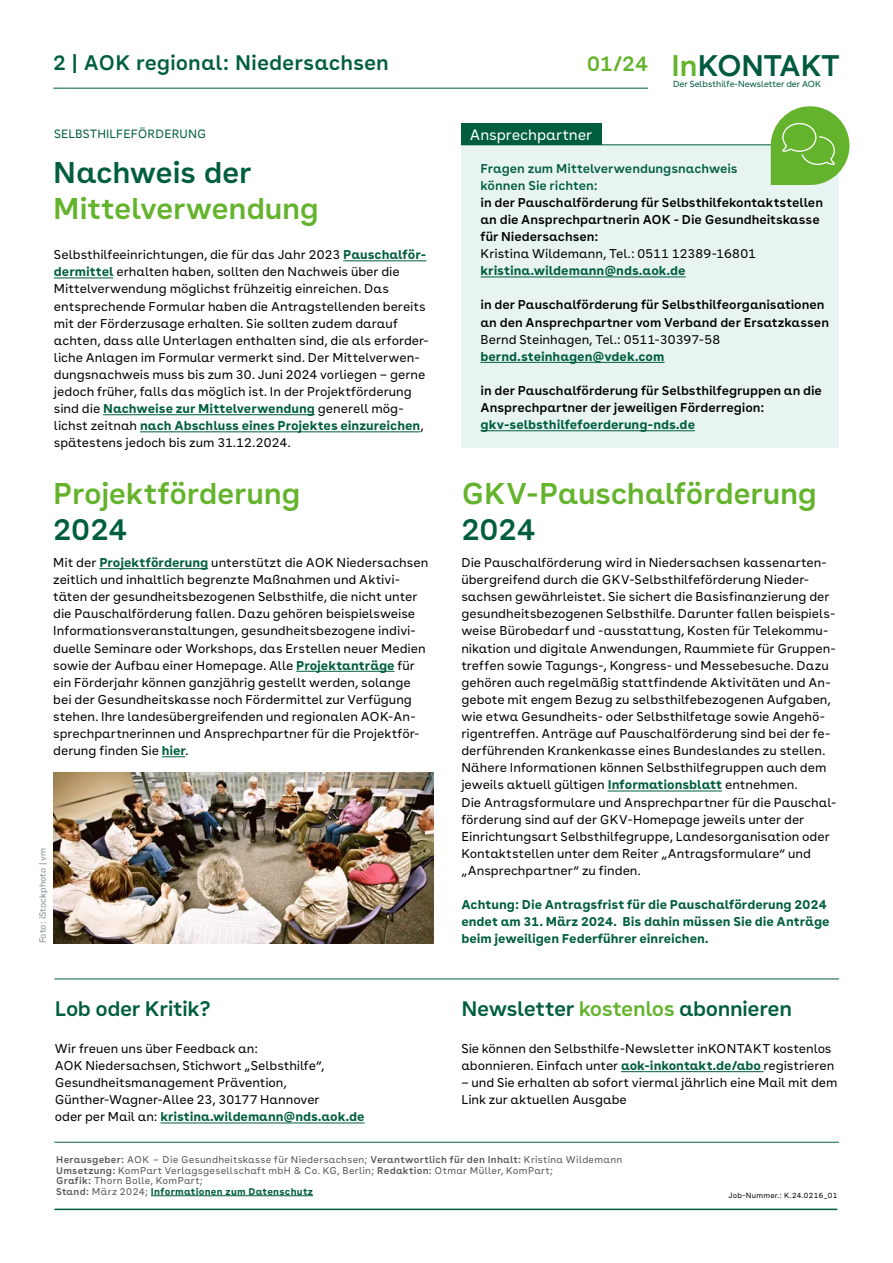
<style>
.page{position:relative;width:893px;height:1263px;background:#fff}
.page>*{position:absolute;margin:0;border:0;box-sizing:border-box;transform-origin:0 0}
.H2_-_Head_B_18-24pt{font:600 30px/36px "AOK Buenos Aires Text";letter-spacing:-.015em;color:#64b32c}
.t1{font:600 29.85px "AOK Buenos Aires";color:#005a3f}
.H2_-_Head_C_14pt{font:600 21px "AOK Buenos Aires Text";letter-spacing:-.02em;color:#005e3f}
.H2_-_Head_C_14pt-2{font:600 21px "AOK Buenos Aires Text";color:#005e3f}
.t2{font:600 21px "AOK Buenos Aires Text";color:#64b32c}
.P_copy_Flatter{font:15px "AOK Buenos Aires Text";letter-spacing:-.01em;color:#fff}
.P_copy_Flatter-2{font:12.75px/17.1px "AOK Buenos Aires Text";color:#000}
.P_copy_BLOCK_oE{font:600 12.75px/17.1px "AOK Buenos Aires Text";color:#000}
.P_copy_FLATTER_NUR_oE{font:12.75px/17.1px "AOK Buenos Aires Text";letter-spacing:-.005em;color:#000}
.P_copy_Flatter-3{font:700 12.75px/17.1px "AOK Buenos Aires Text";color:#005e3f}
.H1_-_Rubrik{font:12px "AOK Buenos Aires Text";letter-spacing:.01em;color:#005e3f}
.P_Impressum{font:9.75px/10.5px "AOK Buenos Aires Text";letter-spacing:.025em;color:#565656}
.t3{font:9px "AOK Buenos Aires Text";letter-spacing:-.005em;color:#828b91}
.t4{font:8.85px "AOK Buenos Aires";color:#005a3f}
.t5{font:7.5px "AOK Buenos Aires Text";letter-spacing:.03em;color:#000}
.s1{color:#64b32c}
.s2{color:#005e3f}
.s3{font-weight:700;color:#005e3f}
.s4{font-weight:400}
.s5{font-weight:600}
</style>
<div class="page">
<hr style="left:53px;top:88px;width:595px;height:1px;background:#005e3f">
<hr style="left:54px;top:1142px;width:785px;height:1px;background:#005e3f">
<hr style="left:54px;top:1208px;width:783px;height:2px;background:#005e3f">
<hr style="left:151px;top:1195px;width:162px;height:1px;background:#005e3f">
<hr style="left:621px;top:1071px;width:143px;height:1px;background:#005e3f">
<hr style="left:160px;top:1123px;width:204px;height:1px;background:#005e3f">
<hr style="left:54px;top:978px;width:785px;height:1px;background:#005e3f">
<div style="left:461px;top:145px;width:378px;height:302px;background:#e8f4f2"></div>
<hr style="left:461px;top:144px;width:377px;height:1px;background:#005e3f">
<hr style="left:343px;top:260px;width:83px;height:1px;background:#005e3f">
<hr style="left:54px;top:278px;width:59px;height:1px;background:#005e3f">
<hr style="left:103px;top:414px;width:212px;height:1px;background:#005e3f">
<hr style="left:140px;top:431px;width:280px;height:1px;background:#005e3f">
<hr style="left:480px;top:277px;width:206px;height:1px;background:#005e3f">
<hr style="left:480px;top:362px;width:184px;height:1px;background:#005e3f">
<hr style="left:480px;top:430px;width:215px;height:1px;background:#005e3f">
<div style="left:461px;top:123px;width:141px;height:21px;background:#005e3f"></div>
<svg style="left:771px;top:106px;width:78px;height:79px"></svg>
<hr style="left:99px;top:568px;width:109px;height:1px;background:#005e3f">
<hr style="left:296px;top:671px;width:98px;height:1px;background:#005e3f">
<svg style="left:162px;top:756px;width:23px;height:1px"></svg>
<hr style="left:608px;top:791px;width:114px;height:1px;background:#005e3f">
<img style="left:53px;top:772px;width:381px;height:171px">
<h3 class="H2_-_Head_C_14pt-2" style="left:53px;top:45px;width:337px">2 | AOK regional: Niedersachsen</h3>
<h3 class="t2" style="left:587px;top:46px;width:62px">01/24</h3>
<h1 class="H1_-_Rubrik" style="left:54px;top:124px;width:154px">SELBSTHILFEFÖRDERUNG</h1>
<p class="P_copy_Flatter" style="left:470px;top:122px;width:124px">Ansprechpartner</p>
<h2 class="t1" style="left:672px;top:41px;width:169px"><span class="s1">In</span>KONTAKT</h2>
<p class="t4" style="left:673px;top:77px;width:149px">Der Selbsthilfe-Newsletter der AOK</p>
<h2 class="H2_-_Head_B_18-24pt" style="left:53px;top:152px;width:267px"><span class="s2">Nachweis der<br></span>Mittelverwendung</h2>
<p class="P_copy_Flatter-2" style="left:54px;top:245px;width:376px">Selbsthilfeeinrichtungen, die für das Jahr 2023 <span class="s3">Pauschalför&shy;dermittel</span> erhalten haben, sollten den Nachweis über die Mittelverwendung möglichst frühzeitig einreichen. Das entsprechende Formular haben die Antragstellenden bereits mit der Förderzusage erhalten. Sie sollten zudem darauf achten, dass alle Unterlagen enthalten sind, die als erforder&shy;liche Anlagen im Formular vermerkt sind. Der Mittelverwen&shy;dungsnachweis muss bis zum 30. Juni 2024 vorliegen – gerne jedoch früher, falls das möglich ist. In der Projektförderung sind die <span class="s3">Nachweise zur Mittelverwendung</span> generell mög&shy;lichst zeitnah <span class="s3">nach Abschluss eines Projektes einzureichen</span>, spätestens jedoch bis zum 31.12.2024.</p>
<p class="P_copy_BLOCK_oE" style="left:480px;top:158px;width:344px"><span class="s2">Fragen zum Mittelverwendungsnachweis<br>können Sie richten:<br></span>in der Pauschalförderung für Selbsthilfekontaktstellen an die Ansprechpartnerin AOK - Die Gesundheitskasse für Niedersachsen:<br><span class="s4">Kristina Wildemann, Tel.: 0511 12389-16801 </span><span class="s3">kristina.wildemann@nds.aok.de</span></p>
<p class="P_copy_BLOCK_oE" style="left:480px;top:295px;width:350px">in der Pauschalförderung für Selbsthilfeorganisationen an den Ansprechpartner vom Verband der Ersatzkassen <span class="s4">Bernd Steinhagen, Tel.: 0511-30397-58 </span><span class="s3">bernd.steinhagen@vdek.com</span></p>
<p class="P_copy_BLOCK_oE" style="left:480px;top:381px;width:343px">in der Pauschalförderung für Selbsthilfegruppen an die<br>Ansprechpartner der jeweiligen Förderregion: <span class="s3">gkv-selbsthilfefoerderung-nds.de</span></p>
<h2 class="H2_-_Head_B_18-24pt" style="left:53px;top:473px;width:249px">Projektförderung<br><span class="s2">2024</span></h2>
<h2 class="H2_-_Head_B_18-24pt" style="left:461px;top:473px;width:357px">GKV-Pauschalförderung<br><span class="s2">2024</span></h2>
<p class="P_copy_Flatter-2" style="left:53px;top:553px;width:377px">Mit der <span class="s3">Projektförderung</span> unterstützt die AOK Niedersachsen zeitlich und inhaltlich begrenzte Maßnahmen und Aktivi&shy;täten der gesundheitsbezogenen Selbsthilfe, die nicht unter die Pauschalförderung fallen. Dazu gehören beispielsweise Informationsveranstaltungen, gesundheitsbezogene indivi&shy;duelle Seminare oder Workshops, das Erstellen neuer Medien sowie der Aufbau einer Homepage. Alle <span class="s3">Projektanträge</span> für ein Förderjahr können ganzjährig gestellt werden, solange bei der Gesundheitskasse noch Fördermittel zur Verfügung stehen. Ihre landesübergreifenden und regionalen AOK-An&shy;sprechpartnerinnen und Ansprechpartner für die Projektför&shy;derung finden Sie <span class="s3">hier</span>.</p>
<p class="P_copy_Flatter-2" style="left:461px;top:553px;width:376px">Die Pauschalförderung wird in Niedersachsen kassenarten&shy;übergreifend durch die GKV-Selbsthilfeförderung Nieder&shy;sachsen gewährleistet. Sie sichert die Basisfinanzierung der gesundheitsbezogenen Selbsthilfe. Darunter fallen beispiels&shy;weise Bürobedarf und -ausstattung, Kosten für Telekommu&shy;nikation und digitale Anwendungen, Raummiete für Gruppen&shy;treffen sowie Tagungs-, Kongress- und Messebesuche. Dazu gehören auch regelmäßig stattfindende Aktivitäten und An&shy;gebote mit engem Bezug zu selbsthilfebezogenen Aufgaben, wie etwa Gesundheits- oder Selbsthilfetage sowie Angehö&shy;rigentreffen. Anträge auf Pauschalförderung sind bei der fe&shy;derführenden Krankenkasse eines Bundeslandes zu stellen.<br>Nähere Informationen können Selbsthilfegruppen auch dem jeweils aktuell gültigen <span class="s3">Informationsblatt</span> entnehmen.</p>
<p class="P_copy_Flatter-2" style="left:461px;top:792px;width:376px">Die Antragsformulare und Ansprechpartner für die Pauschal&shy;förderung sind auf der GKV-Homepage jeweils unter der Einrichtungsart Selbsthilfegruppe, Landesorganisation oder Kontaktstellen unter dem Reiter „Antragsformulare“ und „Ansprechpartner“ zu finden.</p>
<p class="P_copy_Flatter-3" style="left:461px;top:895px;width:370px">Achtung: Die Antragsfrist für die Pauschalförderung 2024 endet am 31. März 2024. Bis dahin müssen Sie die Anträge beim jeweiligen Federführer einreichen.</p>
<p class="t3" style="left:35px;top:943px;width:97px;rotate:-90deg">Foto: iStockphoto | vm</p>
<h2 class="H2_-_Head_C_14pt" style="left:55px;top:991px;width:157px">Lob oder Kritik?</h2>
<p class="P_copy_FLATTER_NUR_oE" style="left:55px;top:1039px;width:311px">Wir freuen uns über Feedback an:<br>AOK Niedersachsen, Stichwort „Selbsthilfe“, Gesundheitsmanagement Prävention, Günther-Wagner-Allee 23, 30177 Hannover<br>oder per Mail an: <span class="s3">kristina.wildemann@nds.aok.de</span></p>
<h2 class="H2_-_Head_C_14pt" style="left:461px;top:991px;width:332px">Newsletter <span class="s1">kostenlos</span> abonnieren</h2>
<p class="P_copy_FLATTER_NUR_oE" style="left:461px;top:1039px;width:375px">Sie können den Selbsthilfe-Newsletter inKONTAKT kostenlos abonnieren. Einfach unter <span class="s3">aok-inkontakt.de/abo</span> registrieren</p>
<p class="P_copy_FLATTER_NUR_oE" style="left:461px;top:1073px;width:378px">– und Sie erhalten ab sofort viermal jährlich eine Mail mit dem<br>Link zur aktuellen Ausgabe</p>
<p class="P_Impressum" style="left:56px;top:1153px;width:568px"><span class="s5">Herausgeber:</span> AOK – Die Gesundheitskasse für Niedersachsen; <span class="s5">Verantwortlich für den Inhalt:</span> Kristina Wildemann <span class="s5">Umsetzung:</span> KomPart Verlagsgesellschaft mbH &amp; Co. KG, Berlin; <span class="s5">Redaktion:</span> Otmar Müller, KomPart;<br><span class="s5">Grafik:</span> Thorn Bolle, KomPart;<br><span class="s5">Stand:</span> März 2024; <span class="s3">Informationen zum Datenschutz</span></p>
<p class="t5" style="left:728px;top:1189px;width:110px">Job-Nummer.: K.24.0216_01</p>
</div>
